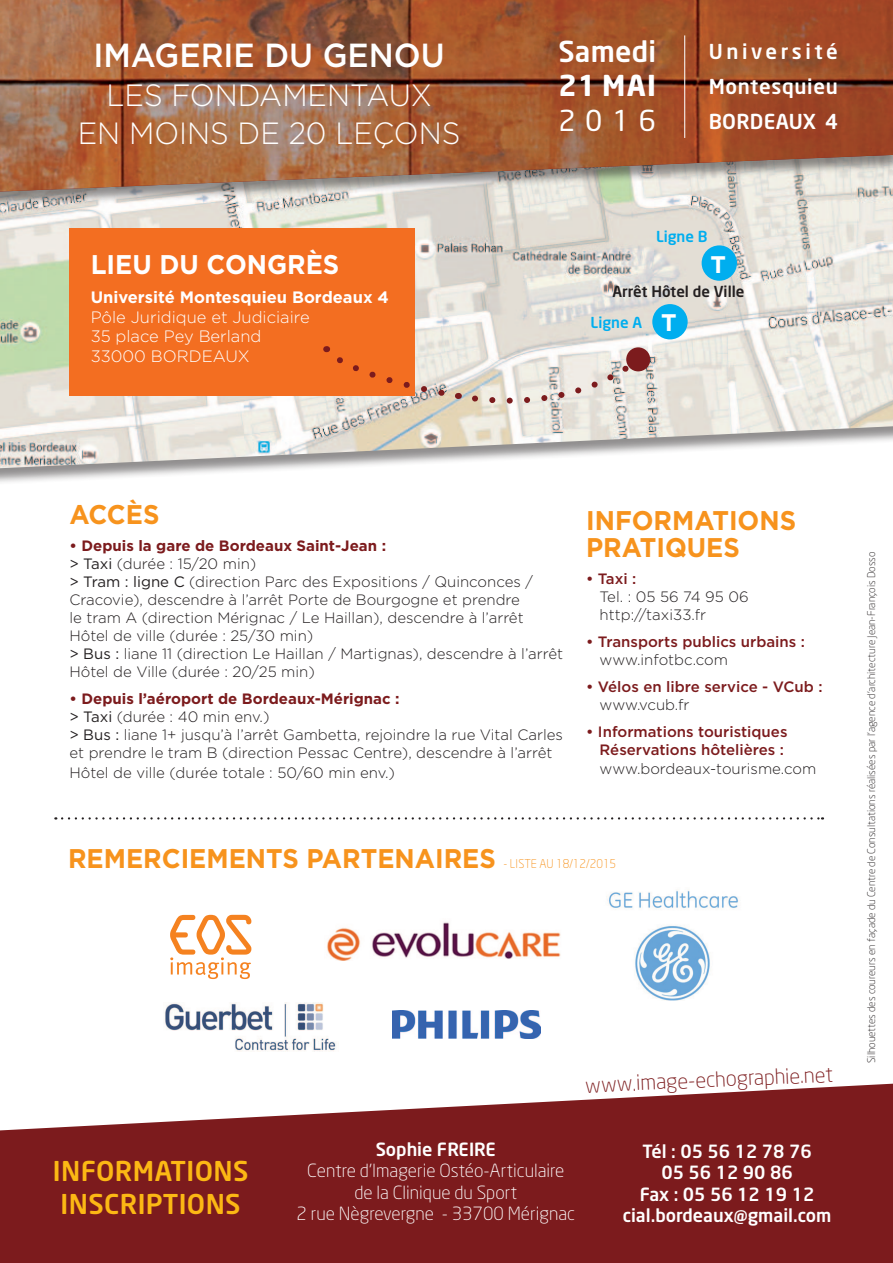
<style>
.page{position:relative;width:893px;height:1263px;background:#fff}
.page>*{position:absolute;margin:0;border:0;box-sizing:border-box;transform-origin:0 0}
.t1{font:500 33.3px "Gotham";color:#fff;scale:.95 1}
.t2{font:300 30.75px "Gotham";color:#fff;scale:.95 1}
.t3{font:700 28.5px/34.2px "Neo Sans";color:#fff}
.t4{font:500 28.5px "Neo Sans";letter-spacing:.005em;color:#fff}
.t5{font:700 27px "Gotham";color:#f7931d;scale:.95 1}
.t6{font:500 27px "Neo Sans";letter-spacing:.015em;color:#fcb814}
.t7{font:700 27px "Gotham";color:#fff;scale:.95 1}
.t8{font:700 24px "Gotham";color:#fff}
.t9{font:300 21px "Neo Sans";color:#7c1b1d}
.t10{font:500 20.4px "Neo Sans";letter-spacing:.03em;color:#fff}
.t11{font:500 20.4px "Neo Sans";letter-spacing:.175em;color:#fff}
.t12{font:300 18px "Neo Sans";color:#fff}
.t13{font:500 18px "Neo Sans";color:#fff}
.t14{font:300 16.5px "Gotham";color:#fff}
.t15{font:700 16.5px "Gotham";color:#fff}
.t16{font:300 15px/18px "Gotham";color:#231f20}
.t17{font:500 15px "Gotham";color:#7c1b1d}
.t18{font:700 15px "Gotham";color:#7c1b1d}
.t19{font:500 15px "Neo Sans";color:#231f20}
.t20{font:500 15px "Neo Sans";color:#00aeef}
.t21{font:300 12px "Neo Sans";color:#f7931d;scale:.95 1}
.t22{font:300 10.5px "Neo Sans";color:#231f20}
.s1{font-weight:400}
</style>
<div class="page">
<div style="left:0;top:95px;width:893px;height:391px;background:#231f20;opacity:.5"></div>
<img style="left:0;top:209px;width:893px;height:259px">
<div style="left:69px;top:229px;width:346px;height:167px;background:#f36e21"></div>
<svg style="left:326px;top:346px;width:133px;height:55px"></svg>
<svg style="left:468px;top:356px;width:172px;height:53px;background:#e3ddd6"></svg>
<div style="left:626px;top:347px;width:24px;height:24px;background:#7c1b1d;border-radius:50%"></div>
<div style="left:652px;top:304px;width:36px;height:35px;background:#00aeef;border-radius:50%"></div>
<div style="left:702px;top:245px;width:35px;height:36px;background:#00aeef;border-radius:50%"></div>
<div style="left:0;top:0;width:893px;height:209px;background:#231f20;opacity:.5"></div>
<img style="left:0;top:0;width:893px;height:192px">
<hr style="left:684px;top:35px;width:1px;height:103px;background:#fff">
<svg style="left:0;top:1084px;width:893px;height:179px;background:#8c383a"></svg>
<svg style="left:62px;top:817px;width:761px;height:2px"></svg>
<img style="left:607px;top:890px;width:131px;height:110px">
<img style="left:164px;top:1002px;width:172px;height:49px">
<img style="left:392px;top:1011px;width:148px;height:27px">
<img style="left:327px;top:922px;width:234px;height:39px">
<svg style="left:170px;top:915px;width:81px;height:39px"></svg>
<img style="left:170px;top:957px;width:73px;height:18px">
<p class="t1" style="left:93px;top:33px;width:371px">IMAGERIE DU GENOU</p>
<p class="t2" style="left:106px;top:75px;width:344px">LES FONDAMENTAUX</p>
<p class="t2" style="left:78px;top:114px;width:404px">EN MOINS DE 20 LEÇONS</p>
<p class="t7" style="left:91px;top:246px;width:263px">LIEU DU CONGRÈS</p>
<p class="t15" style="left:91px;top:286px;width:300px">Université Montesquieu Bordeaux 4</p>
<p class="t14" style="left:91px;top:306px;width:220px">Pôle Juridique et Judiciaire</p>
<p class="t14" style="left:91px;top:326px;width:172px">35 place Pey Berland</p>
<p class="t14" style="left:91px;top:346px;width:160px">33000 BORDEAUX</p>
<p class="t4" style="left:558px;top:34px;width:99px">Samedi</p>
<p class="t3" style="left:558px;top:68px;width:99px">21 MAI<br><span class="s1">2016</span></p>
<p class="t11" style="left:709px;top:38px;width:131px">Université</p>
<p class="t10" style="left:709px;top:73px;width:131px">Montesquieu</p>
<p class="t10" style="left:709px;top:109px;width:131px">BORDEAUX 4</p>
<p class="t20" style="left:656px;top:226px;width:53px">Ligne B</p>
<p class="t8" style="left:710px;top:248px;width:17px">T</p>
<p class="t19" style="left:613px;top:282px;width:133px">Arrêt Hôtel de Ville</p>
<p class="t20" style="left:591px;top:313px;width:53px">Ligne A</p>
<p class="t8" style="left:661px;top:307px;width:17px">T</p>
<p class="t5" style="left:69px;top:496px;width:96px">ACCÈS</p>
<p class="t18" style="left:69px;top:536px;width:318px">• Depuis la gare de Bordeaux Saint-Jean :</p>
<p class="t16" style="left:69px;top:554px;width:188px"><span class="s1">&gt; Taxi</span> (durée : 15/20 min)</p>
<p class="t16" style="left:69px;top:572px;width:465px"><span class="s1">&gt; Tram : ligne C</span> (direction Parc des Expositions / Quinconces / Cracovie), descendre à l’arrêt Porte de Bourgogne et prendre le tram A (direction Mérignac / Le Haillan), descendre à l’arrêt Hôtel de ville (durée : 25/30 min)</p>
<p class="t16" style="left:69px;top:644px;width:495px"><span class="s1">&gt; Bus :</span> liane 11 (direction Le Haillan / Martignas), descendre à l’arrêt<br>Hôtel de Ville (durée : 20/25 min)</p>
<p class="t18" style="left:69px;top:689px;width:332px">• Depuis l’aéroport de Bordeaux-Mérignac :</p>
<p class="t16" style="left:69px;top:707px;width:202px"><span class="s1">&gt; Taxi</span> (durée : 40 min env.)</p>
<p class="t16" style="left:69px;top:725px;width:495px"><span class="s1">&gt; Bus :</span> liane 1+ jusqu’à l’arrêt Gambetta, rejoindre la rue Vital Carles et prendre le tram B (direction Pessac Centre), descendre à l’arrêt</p>
<p class="t16" style="left:69px;top:763px;width:327px">Hôtel de ville (durée totale : 50/60 min env.)</p>
<p class="t5" style="left:586px;top:502px;width:223px">INFORMATIONS</p>
<p class="t5" style="left:586px;top:529px;width:163px">PRATIQUES</p>
<p class="t17" style="left:586px;top:568px;width:52px">• Taxi :</p>
<p class="t16" style="left:600px;top:587px;width:151px">Tel. : 05 56 74 95 06</p>
<p class="t16" style="left:600px;top:605px;width:108px">http://taxi33.fr</p>
<p class="t17" style="left:586px;top:631px;width:220px">• Transports publics urbains :</p>
<p class="t16" style="left:600px;top:650px;width:130px">www.infotbc.com</p>
<p class="t17" style="left:586px;top:676px;width:238px">• Vélos en libre service - VCub :</p>
<p class="t16" style="left:600px;top:695px;width:92px">www.vcub.fr</p>
<p class="t17" style="left:586px;top:721px;width:203px">• Informations touristiques</p>
<p class="t17" style="left:600px;top:739px;width:186px">Réservations hôtelières :</p>
<p class="t16" style="left:600px;top:760px;width:218px">www.bordeaux-tourisme.com</p>
<p class="t5" style="left:68px;top:841px;width:452px">REMERCIEMENTS PARTENAIRES</p>
<p class="t21" style="left:503px;top:857px;width:120px">- LISTE AU 18/12/2015</p>
<p class="t6" style="left:53px;top:1154px;width:197px">INFORMATIONS</p>
<p class="t6" style="left:61px;top:1187px;width:182px">INSCRIPTIONS</p>
<p class="t9" style="left:585px;top:1073px;width:250px;rotate:-3deg">www.image-echographie.net</p>
<p class="t13" style="left:376px;top:1137px;width:122px">Sophie FREIRE</p>
<p class="t12" style="left:307px;top:1160px;width:259px">Centre d’Imagerie Ostéo-Articulaire</p>
<p class="t12" style="left:354px;top:1181px;width:164px">de la Clinique du Sport</p>
<p class="t12" style="left:297px;top:1203px;width:280px">2 rue Nègrevergne - 33700 Mérignac</p>
<p class="t13" style="left:642px;top:1139px;width:171px">Tél : 05 56 12 78 76</p>
<p class="t13" style="left:661px;top:1161px;width:133px">05 56 12 90 86</p>
<p class="t13" style="left:640px;top:1183px;width:176px">Fax : 05 56 12 19 12</p>
<p class="t13" style="left:623px;top:1204px;width:210px">cial.bordeaux@gmail.com</p>
<p class="t22" style="left:865px;top:1063px;width:513px;rotate:-90deg">Silhouettes des coureurs en façade du Centre de Consultations réalisées par l’agence d’architecture Jean-François Dosso</p>
</div>
